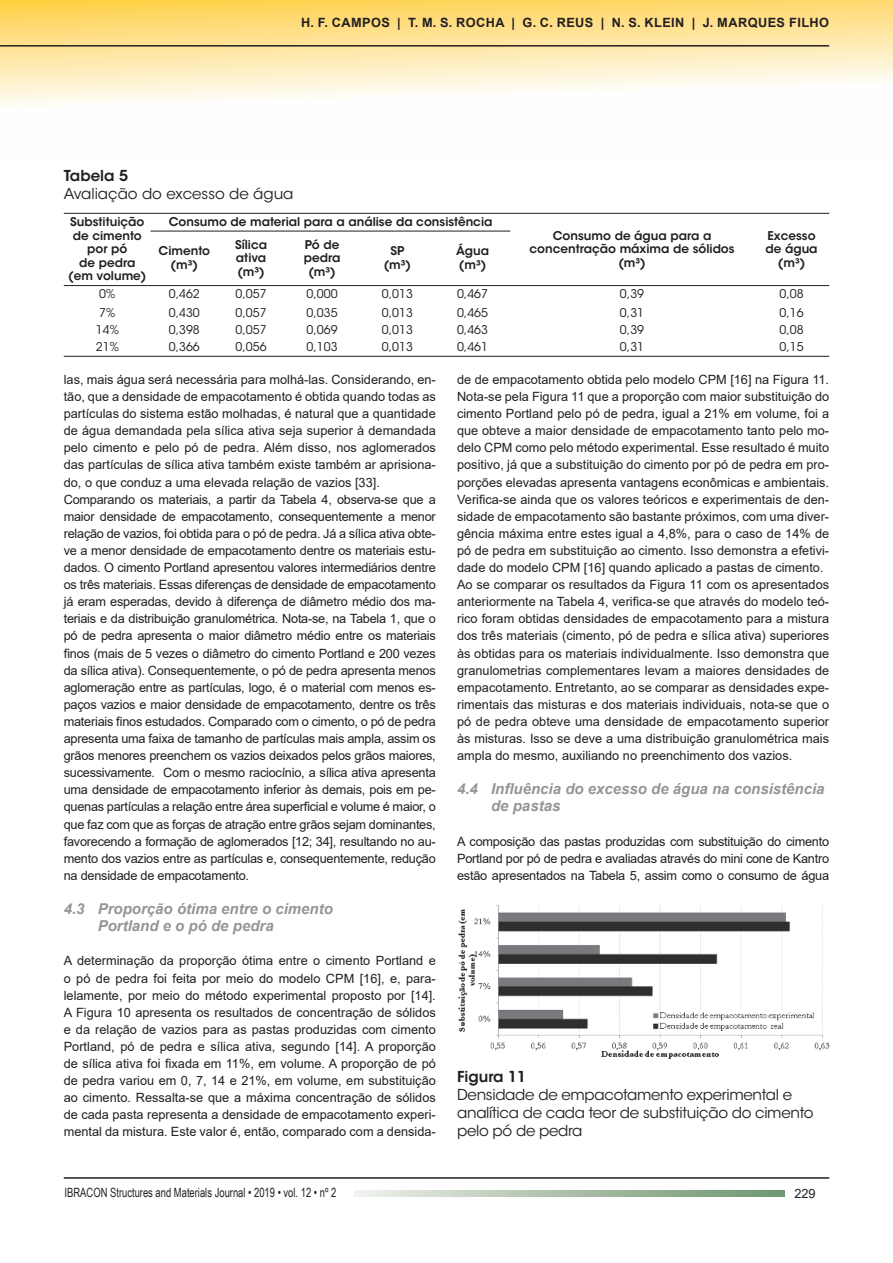
<style>
.page{position:relative;width:893px;height:1263px;background:#fff}
.page>*{position:absolute;margin:0;border:0;box-sizing:border-box;transform-origin:0 0}
.t1{font:italic 700 15px/17.1px "Arial";color:#939598}
.t2{font:15px/18px "ITC Avant Garde Std";letter-spacing:-.02em;color:#231f20}
.t3{font:15px "ITC Avant Garde Std";color:#231f20}
.t4{font:600 15px "ITC Avant Garde Std";color:#231f20}
.t5{font:12.75px/17.1px "Arial";color:#231f20;text-align:justify}
.t6{font:12.75px/17.1px "Arial";letter-spacing:-.02em;color:#231f20}
.t7{font:700 12.75px "Arial";letter-spacing:.035em;color:#231f20}
.t8{font:12.75px "Arial Narrow";color:#231f20;scale:.9 1}
.t9{font:600 12px/13.5px "ITC Avant Garde Std";color:#231f20;text-align:center}
.t10{font:12px "ITC Avant Garde Std";color:#231f20}
</style>
<div class="page">
<svg style="left:0;top:0;width:893px;height:105px"></svg>
<hr style="left:64px;top:1177px;width:765px;height:2px;background:#231f20">
<hr style="left:0;top:45px;width:829px;height:2px;background:#231f20">
<svg style="left:354px;top:1190px;width:431px;height:6px;background:#acc0aa"></svg>
<img style="left:458px;top:904px;width:371px;height:155px">
<hr style="left:64px;top:213px;width:765px;height:1px;background:#231f20">
<hr style="left:151px;top:231px;width:359px;height:1px;background:#231f20">
<hr style="left:64px;top:285px;width:765px;height:1px;background:#231f20">
<hr style="left:64px;top:356px;width:765px;height:1px;background:#231f20">
<p class="t7" style="left:301px;top:14px;width:529px">H. F. CAMPOS | T. M. S. ROCHA | G. C. REUS | N. S. KLEIN | J. MARQUES FILHO</p>
<p class="t4" style="left:64px;top:166px;width:66px">Tabela 5</p>
<p class="t3" style="left:64px;top:185px;width:231px">Avaliação do excesso de água</p>
<p class="t9" style="left:68px;top:215px;width:80px">Substituição de cimento por pó<br>de pedra (em volume)</p>
<p class="t9" style="left:169px;top:215px;width:325px">Consumo de material para a análise da consistência</p>
<p class="t9" style="left:159px;top:244px;width:53px">Cimento (m³)</p>
<p class="t9" style="left:235px;top:237px;width:34px;text-align:justify">Sílica ativa (m³)</p>
<p class="t9" style="left:304px;top:237px;width:38px">Pó de pedra (m³)</p>
<p class="t9" style="left:384px;top:244px;width:29px">SP (m³)</p>
<p class="t9" style="left:456px;top:244px;width:35px;text-align:left">Água (m³)</p>
<p class="t9" style="left:529px;top:229px;width:207px">Consumo de água para a concentração máxima de sólidos (m³)</p>
<p class="t9" style="left:765px;top:229px;width:54px">Excesso de água (m³)</p>
<p class="t10" style="left:99px;top:287px;width:18px">0%</p>
<p class="t10" style="left:169px;top:287px;width:33px">0,462</p>
<p class="t10" style="left:236px;top:287px;width:33px">0,057</p>
<p class="t10" style="left:307px;top:287px;width:33px">0,000</p>
<p class="t10" style="left:382px;top:287px;width:33px">0,013</p>
<p class="t10" style="left:457px;top:287px;width:33px">0,467</p>
<p class="t10" style="left:620px;top:287px;width:26px">0,39</p>
<p class="t10" style="left:779px;top:287px;width:26px">0,08</p>
<p class="t10" style="left:99px;top:305px;width:18px">7%</p>
<p class="t10" style="left:169px;top:305px;width:33px">0,430</p>
<p class="t10" style="left:236px;top:305px;width:33px">0,057</p>
<p class="t10" style="left:307px;top:305px;width:33px">0,035</p>
<p class="t10" style="left:382px;top:305px;width:33px">0,013</p>
<p class="t10" style="left:457px;top:305px;width:33px">0,465</p>
<p class="t10" style="left:620px;top:305px;width:26px">0,31</p>
<p class="t10" style="left:779px;top:305px;width:26px">0,16</p>
<p class="t10" style="left:96px;top:322px;width:25px">14%</p>
<p class="t10" style="left:169px;top:322px;width:33px">0,398</p>
<p class="t10" style="left:236px;top:322px;width:33px">0,057</p>
<p class="t10" style="left:307px;top:322px;width:33px">0,069</p>
<p class="t10" style="left:382px;top:322px;width:33px">0,013</p>
<p class="t10" style="left:457px;top:322px;width:33px">0,463</p>
<p class="t10" style="left:620px;top:322px;width:26px">0,39</p>
<p class="t10" style="left:779px;top:322px;width:26px">0,08</p>
<p class="t10" style="left:96px;top:340px;width:25px">21%</p>
<p class="t10" style="left:169px;top:340px;width:33px">0,366</p>
<p class="t10" style="left:236px;top:340px;width:33px">0,056</p>
<p class="t10" style="left:307px;top:340px;width:33px">0,103</p>
<p class="t10" style="left:382px;top:340px;width:33px">0,013</p>
<p class="t10" style="left:457px;top:340px;width:33px">0,461</p>
<p class="t10" style="left:620px;top:340px;width:26px">0,31</p>
<p class="t10" style="left:779px;top:340px;width:26px">0,15</p>
<p class="t6" style="left:64px;top:371px;width:374px">las, mais água será necessária para molhá-las. Considerando, en&shy;tão, que a densidade de empacotamento é obtida quando todas as partículas do sistema estão molhadas, é natural que a quantidade de água demandada pela sílica ativa seja superior à demandada pelo cimento e pelo pó de pedra. Além disso, nos aglomerados das partículas de sílica ativa também existe também ar aprisiona&shy;do, o que conduz a uma elevada relação de vazios [33].<br>Comparando os materiais, a partir da Tabela 4, observa-se que a maior densidade de empacotamento, consequentemente a menor relação de vazios, foi obtida para o pó de pedra. Já a sílica ativa obte&shy;ve a menor densidade de empacotamento dentre os materiais estu&shy;dados. O cimento Portland apresentou valores intermediários dentre os três materiais. Essas diferenças de densidade de empacotamento já eram esperadas, devido à diferença de diâmetro médio dos ma&shy;teriais e da distribuição granulométrica. Nota-se, na Tabela 1, que o pó de pedra apresenta o maior diâmetro médio entre os materiais finos (mais de 5 vezes o diâmetro do cimento Portland e 200 vezes da sílica ativa). Consequentemente, o pó de pedra apresenta menos aglomeração entre as partículas, logo, é o material com menos es&shy;paços vazios e maior densidade de empacotamento, dentre os três materiais finos estudados. Comparado com o cimento, o pó de pedra apresenta uma faixa de tamanho de partículas mais ampla, assim os grãos menores preenchem os vazios deixados pelos grãos maiores, sucessivamente. Com o mesmo raciocínio, a sílica ativa apresenta uma densidade de empacotamento inferior às demais, pois em pe&shy;quenas partículas a relação entre área superficial e volume é maior, o que faz com que as forças de atração entre grãos sejam dominantes, favorecendo a formação de aglomerados [12; 34], resultando no au&shy;mento dos vazios entre as partículas e, consequentemente, redução na densidade de empacotamento.</p>
<p class="t1" style="left:98px;top:901px;width:237px;text-indent:-34px">4.3 Proporção ótima entre o cimento<br>Portland e o pó de pedra</p>
<p class="t5" style="left:64px;top:952px;width:374px">A determinação da proporção ótima entre o cimento Portland e o pó de pedra foi feita por meio do modelo CPM [16], e, para&shy;lelamente, por meio do método experimental proposto por [14].<br>A Figura 10 apresenta os resultados de concentração de sólidos e da relação de vazios para as pastas produzidas com cimento Portland, pó de pedra e sílica ativa, segundo [14]. A proporção de sílica ativa foi fixada em 11%, em volume. A proporção de pó de pedra variou em 0, 7, 14 e 21%, em volume, em substituição ao cimento. Ressalta-se que a máxima concentração de sólidos de cada pasta representa a densidade de empacotamento experi&shy;mental da mistura. Este valor é, então, comparado com a densida-</p>
<p class="t5" style="left:457px;top:371px;width:374px;text-align:left">de de empacotamento obtida pelo modelo CPM [16] na Figura 11.<br>Nota-se pela Figura 11 que a proporção com maior substituição do cimento Portland pelo pó de pedra, igual a 21% em volume, foi a que obteve a maior densidade de empacotamento tanto pelo mo&shy;delo CPM como pelo método experimental. Esse resultado é muito positivo, já que a substituição do cimento por pó de pedra em pro&shy;porções elevadas apresenta vantagens econômicas e ambientais.<br>Verifica-se ainda que os valores teóricos e experimentais de den&shy;sidade de empacotamento são bastante próximos, com uma diver&shy;gência máxima entre estes igual a 4,8%, para o caso de 14% de pó de pedra em substituição ao cimento. Isso demonstra a efetivi&shy;dade do modelo CPM [16] quando aplicado a pastas de cimento.<br>Ao se comparar os resultados da Figura 11 com os apresentados anteriormente na Tabela 4, verifica-se que através do modelo teó&shy;rico foram obtidas densidades de empacotamento para a mistura dos três materiais (cimento, pó de pedra e sílica ativa) superiores às obtidas para os materiais individualmente. Isso demonstra que granulometrias complementares levam a maiores densidades de empacotamento. Entretanto, ao se comparar as densidades expe&shy;rimentais das misturas e dos materiais individuais, nota-se que o pó de pedra obteve uma densidade de empacotamento superior às misturas. Isso se deve a uma distribuição granulométrica mais ampla do mesmo, auxiliando no preenchimento dos vazios.</p>
<p class="t1" style="left:491px;top:781px;width:335px;text-indent:-34px">4.4 Influência do excesso de água na consistência de pastas</p>
<p class="t5" style="left:457px;top:832px;width:373px">A composição das pastas produzidas com substituição do cimento Portland por pó de pedra e avaliadas através do mini cone de Kantro estão apresentados na Tabela 5, assim como o consumo de água</p>
<p class="t4" style="left:457px;top:1067px;width:71px">Figura 11</p>
<p class="t2" style="left:457px;top:1085px;width:358px">Densidade de empacotamento experimental e analítica de cada teor de substituição do cimento pelo pó de pedra</p>
<p class="t8" style="left:65px;top:1183px;width:303px">IBRACON Structures and Materials Journal • 2019 • vol. 12 • nº 2</p>
<p class="t5" style="left:794px;top:1185px;width:23px">229</p>
</div>
